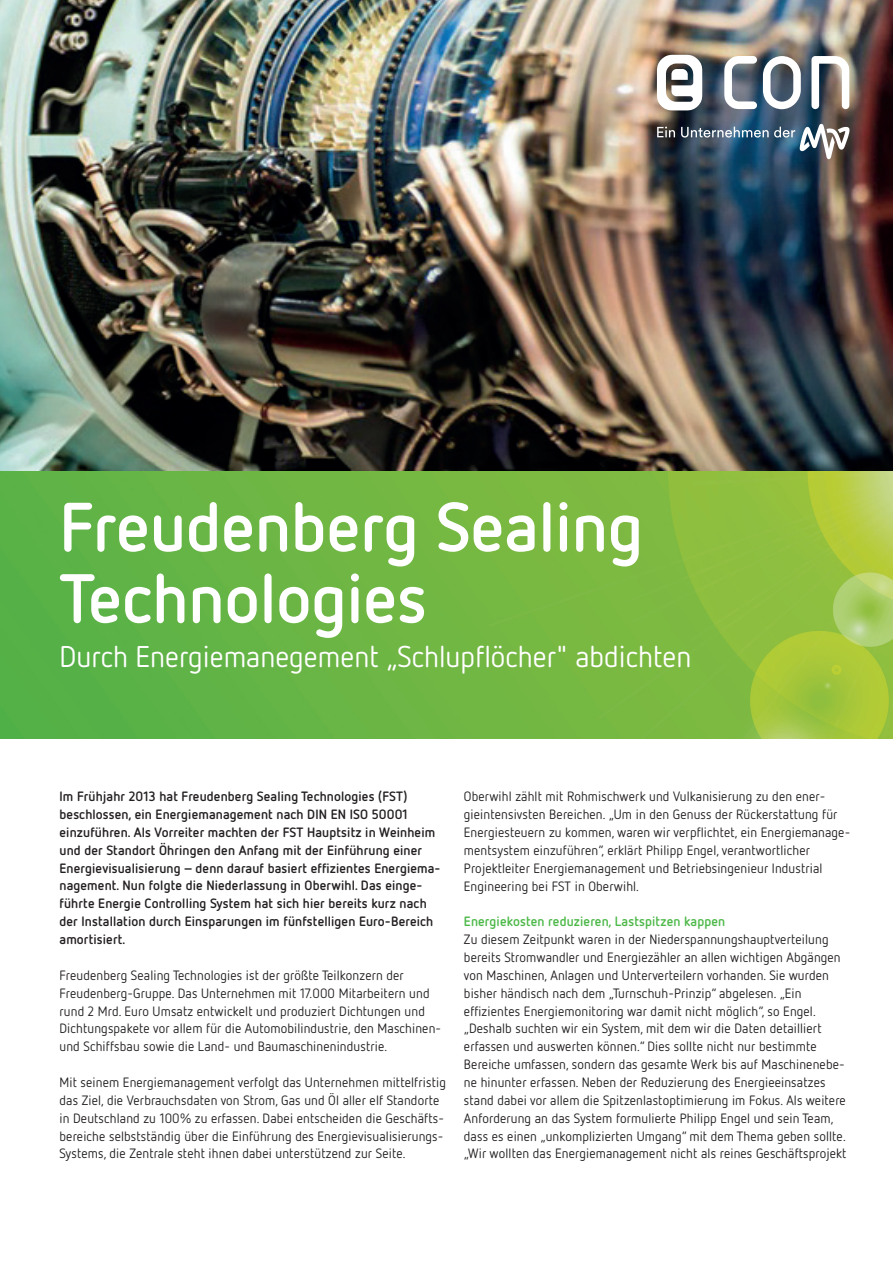
<style>
.page{position:relative;width:893px;height:1263px;background:#fff}
.page>*{position:absolute;margin:0;border:0;box-sizing:border-box;transform-origin:0 0}
.t1{font:700 69px/71.4px "Netto OT";color:#fff}
.t2{font:30px "Netto OT";color:#fff}
.t3{font:13.5px/17.9px "Netto OT";letter-spacing:.01em;color:#231f20}
.t4{font:700 13.5px/17.9px "Netto OT";letter-spacing:.01em;color:#231f20}
.t5{font:700 13.5px "Netto OT";letter-spacing:.01em;color:#4cb848}
</style>
<div class="page">
<img style="left:0;top:471px;width:893px;height:268px">
<img style="left:0;top:0;width:893px;height:471px">
<svg style="left:657px;top:127px;width:18px;height:10px"></svg>
<img style="left:681px;top:124px;width:169px;height:35px">
<img style="left:657px;top:55px;width:192px;height:55px">
<h1 class="t1" style="left:60px;top:489px;width:585px">Freudenberg Sealing<br>Technologies</h1>
<h2 class="t2" style="left:60px;top:638px;width:633px">Durch Energiemanegement „Schlupflöcher" abdichten</h2>
<p class="t4" style="left:60px;top:787px;width:382px">Im Frühjahr 2013 hat Freudenberg Sealing Technologies (FST) beschlossen, ein Energiemanagement nach DIN EN ISO 50001 einzuführen. Als Vorreiter machten der FST Hauptsitz in Weinheim und der Standort Öhringen den Anfang mit der Einführung einer Energievisualisierung – denn darauf basiert effizientes Energiema&shy;nagement. Nun folgte die Niederlassung in Oberwihl. Das einge&shy;führte Energie Controlling System hat sich hier bereits kurz nach der Installation durch Einsparungen im fünfstelligen Euro-Bereich amortisiert.</p>
<p class="t3" style="left:60px;top:966px;width:383px">Freudenberg Sealing Technologies ist der größte Teilkonzern der Freudenberg-Gruppe. Das Unternehmen mit 17.000 Mitarbeitern und rund 2 Mrd. Euro Umsatz entwickelt und produziert Dichtungen und Dichtungspakete vor allem für die Automobilindustrie, den Maschinen&shy;und Schiffsbau sowie die Land- und Baumaschinenindustrie.</p>
<p class="t3" style="left:60px;top:1073px;width:388px">Mit seinem Energiemanagement verfolgt das Unternehmen mittelfristig das Ziel, die Verbrauchsdaten von Strom, Gas und Öl aller elf Standorte in Deutschland zu 100% zu erfassen. Dabei entscheiden die Geschäfts&shy;bereiche selbstständig über die Einführung des Energievisualisierungs-Systems, die Zentrale steht ihnen dabei unterstützend zur Seite.</p>
<p class="t3" style="left:464px;top:787px;width:388px">Oberwihl zählt mit Rohmischwerk und Vulkanisierung zu den ener&shy;gieintensivsten Bereichen. „Um in den Genuss der Rückerstattung für Energiesteuern zu kommen, waren wir verpflichtet, ein Energiemanage&shy;mentsystem einzuführen“, erklärt Philipp Engel, verantwortlicher Projektleiter Energiemanagement und Betriebsingenieur Industrial Engineering bei FST in Oberwihl.</p>
<p class="t5" style="left:464px;top:913px;width:263px">Energiekosten reduzieren, Lastspitzen kappen</p>
<p class="t3" style="left:464px;top:930px;width:384px">Zu diesem Zeitpunkt waren in der Niederspannungshauptverteilung bereits Stromwandler und Energiezähler an allen wichtigen Abgängen von Maschinen, Anlagen und Unterverteilern vorhanden. Sie wurden bisher händisch nach dem „Turnschuh-Prinzip“ abgelesen. „Ein effizientes Energiemonitoring war damit nicht möglich“, so Engel. „Deshalb suchten wir ein System, mit dem wir die Daten detailliert erfassen und auswerten können.“ Dies sollte nicht nur bestimmte Bereiche umfassen, sondern das gesamte Werk bis auf Maschinenebe&shy;ne hinunter erfassen. Neben der Reduzierung des Energieeinsatzes stand dabei vor allem die Spitzenlastoptimierung im Fokus. Als weitere Anforderung an das System formulierte Philipp Engel und sein Team, dass es einen „unkomplizierten Umgang“ mit dem Thema geben sollte. „Wir wollten das Energiemanagement nicht als reines Geschäftsprojekt</p>
</div>
